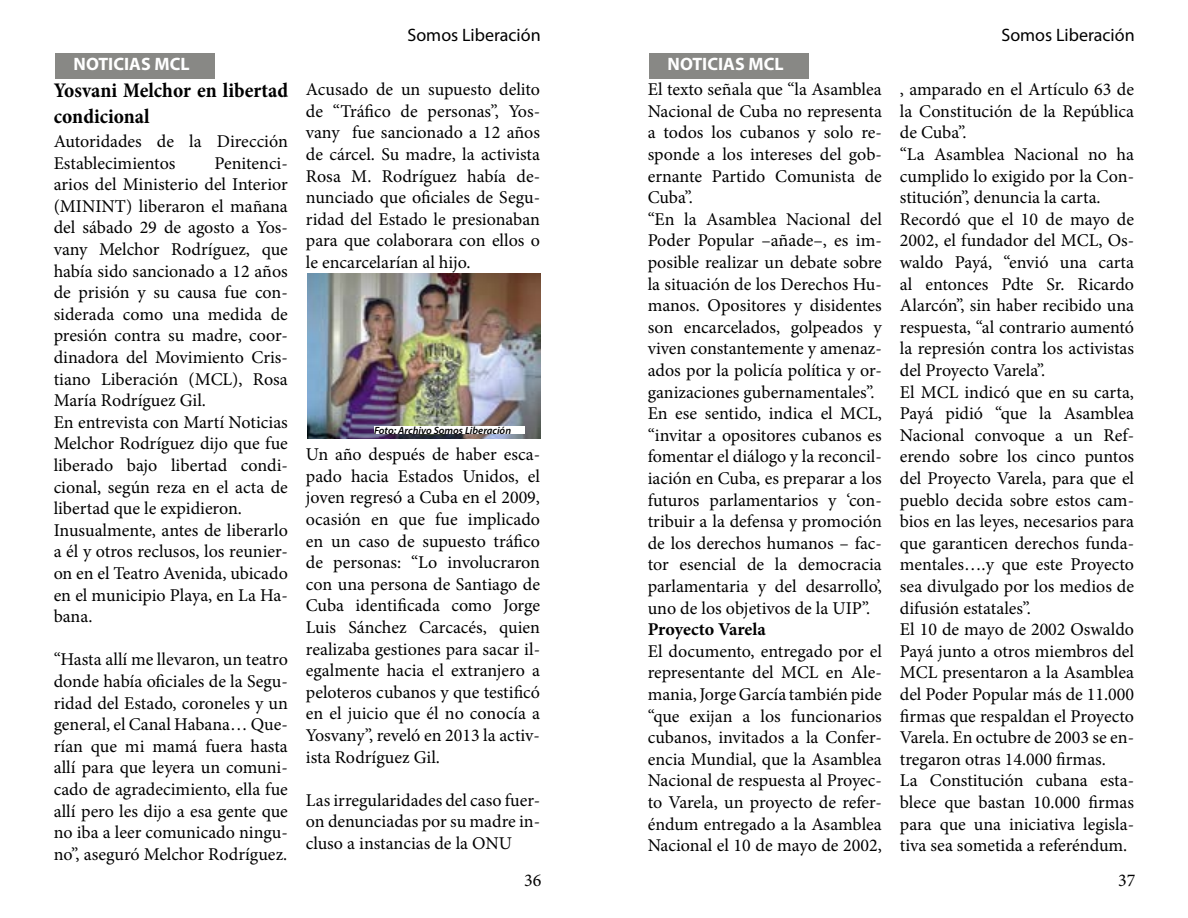
<style>
.page{position:relative;width:1188px;height:918px;background:#fff}
.page>*{position:absolute;margin:0;border:0;box-sizing:border-box;transform-origin:0 0}
.t1{font:700 condensed 21px/25.2px "Minion Pro";color:#000}
.t2{font:18px/21.6px "Minion Pro";color:#000;text-align:justify}
.t3{font:18px "Myriad Pro";color:#000}
.t4{font:700 18px "Myriad Pro";color:#fff}
.t5{font:700 18px "Minion Pro";letter-spacing:-.005em;color:#000}
.t6{font:italic 600 10.5px "Myriad Pro";color:#000}
</style>
<div class="page">
<div style="left:649px;top:53px;width:160px;height:26px;background:#888885"></div>
<div style="left:55px;top:53px;width:160px;height:26px;background:#888885"></div>
<img style="left:307px;top:273px;width:233px;height:166px">
<div style="left:374px;top:426px;width:150px;height:8px;background:#fff"></div>
<p class="t4" style="left:74px;top:52px;width:117px">NOTICIAS MCL</p>
<p class="t1" style="left:54px;top:78px;width:236px">Yosvani Melchor en libertad condicional</p>
<p class="t2" style="left:54px;top:130px;width:236px">Autoridades de la Dirección<br>Establecimientos</p>
<p class="t2" style="left:54px;top:152px;width:236px;text-align:left;text-indent:161px">Penitenci&shy;arios del Ministerio del Interior (MININT) liberaron el mañana del sábado 29 de agosto a Yos&shy;vany Melchor Rodríguez, que había sido sancionado a 12 años de prisión y su causa fue con&shy;siderada como una medida de presión contra su madre, coor&shy;dinadora del Movimiento Cris&shy;tiano Liberación (MCL), Rosa<br>María Rodríguez Gil.<br>En entrevista con Martí Noticias<br>Melchor Rodríguez dijo que fue liberado bajo libertad condi&shy;cional, según reza en el acta de libertad que le expidieron.<br>Inusualmente, antes de liberarlo a él y otros reclusos, los reunier&shy;on en el Teatro Avenida, ubicado en el municipio Playa, en La Ha&shy;bana.</p>
<p class="t2" style="left:54px;top:649px;width:236px">“Hasta allí me llevaron, un teatro donde había oficiales de la Segu&shy;ridad del Estado, coroneles y un general, el Canal Habana… Que&shy;rían que mi mamá fuera hasta allí para que leyera un comuni&shy;cado de agradecimiento, ella fue allí pero les dijo a esa gente que no iba a leer comunicado ningu&shy;no”, aseguró Melchor Rodríguez.</p>
<p class="t3" style="left:407px;top:23px;width:135px">Somos Liberación</p>
<p class="t2" style="left:306px;top:79px;width:236px">Acusado de un supuesto delito de “Tráfico de personas”, Yos&shy;vany fue sancionado a 12 años de cárcel. Su madre, la activista Rosa M. Rodríguez había de&shy;nunciado que oficiales de Segu&shy;ridad del Estado le presionaban para que colaborara con ellos o le encarcelarían al hijo.</p>
<p class="t6" style="left:374px;top:424px;width:139px">Foto: Archivo Somos Liberación</p>
<p class="t2" style="left:306px;top:444px;width:236px">Un año después de haber esca&shy;pado hacia Estados Unidos, el joven regresó a Cuba en el 2009, ocasión en que fue implicado en un caso de supuesto tráfico de personas: “Lo involucraron con una persona de Santiago de Cuba identificada como Jorge Luis Sánchez Carcacés, quien realizaba gestiones para sacar il&shy;egalmente hacia el extranjero a peloteros cubanos y que testificó en el juicio que él no conocía a Yosvany”, reveló en 2013 la activ&shy;ista Rodríguez Gil.</p>
<p class="t2" style="left:306px;top:789px;width:236px">Las irregularidades del caso fuer&shy;on denunciadas por su madre in&shy;cluso a instancias de la ONU</p>
<p class="t2" style="left:524px;top:869px;width:19px">36</p>
<p class="t4" style="left:668px;top:52px;width:117px">NOTICIAS MCL</p>
<p class="t2" style="left:648px;top:79px;width:236px;text-align:left">El texto señala que “la Asamblea<br>Nacional de Cuba no representa a todos los cubanos y solo re&shy;sponde a los intereses del gob&shy;ernante Partido Comunista de<br>Cuba”.<br>“En la Asamblea Nacional del<br>Poder Popular –añade–, es im&shy;posible realizar un debate sobre la situación de los Derechos Hu&shy;manos. Opositores y disidentes son encarcelados, golpeados y viven constantemente y amenaz&shy;ados por la policía política y or&shy;ganizaciones gubernamentales”.<br>En ese sentido, indica el MCL, “invitar a opositores cubanos es fomentar el diálogo y la reconcil&shy;iación en Cuba, es preparar a los futuros parlamentarios y ‘con&shy;tribuir a la defensa y promoción de los derechos humanos – fac&shy;tor esencial de la democracia parlamentaria y del desarrollo’, uno de los objetivos de la UIP”.</p>
<p class="t5" style="left:648px;top:617px;width:120px">Proyecto Varela</p>
<p class="t2" style="left:648px;top:640px;width:236px">El documento, entregado por el representante del MCL en Ale&shy;mania, Jorge García también pide “que exijan a los funcionarios cubanos, invitados a la Confer&shy;encia Mundial, que la Asamblea Nacional de respuesta al Proyec&shy;to Varela, un proyecto de refer&shy;éndum entregado a la Asamblea Nacional el 10 de mayo de 2002,</p>
<p class="t3" style="left:1001px;top:23px;width:135px">Somos Liberación</p>
<p class="t2" style="left:900px;top:79px;width:236px;text-align:left">, amparado en el Artículo 63 de la Constitución de la República de Cuba”.<br>“La Asamblea Nacional no ha cumplido lo exigido por la Con&shy;stitución”, denuncia la carta.<br>Recordó que el 10 de mayo de<br>2002, el fundador del MCL, Os&shy;waldo Payá, “envió una carta al entonces Pdte Sr. Ricardo<br>Alarcón”, sin haber recibido una respuesta, “al contrario aumentó la represión contra los activistas del Proyecto Varela”.<br>El MCL indicó que en su carta,<br>Payá pidió “que la Asamblea<br>Nacional convoque a un Ref&shy;erendo sobre los cinco puntos del Proyecto Varela, para que el pueblo decida sobre estos cam&shy;bios en las leyes, necesarios para que garanticen derechos funda&shy;mentales….y que este Proyecto sea divulgado por los medios de difusión estatales”.<br>El 10 de mayo de 2002 Oswaldo<br>Payá junto a otros miembros del<br>MCL presentaron a la Asamblea del Poder Popular más de 11.000 firmas que respaldan el Proyecto<br>Varela. En octubre de 2003 se en&shy;tregaron otras 14.000 firmas.<br>La Constitución cubana esta&shy;blece que bastan 10.000 firmas para que una iniciativa legisla&shy;tiva sea sometida a referéndum.</p>
<p class="t2" style="left:1118px;top:869px;width:19px">37</p>
</div>
